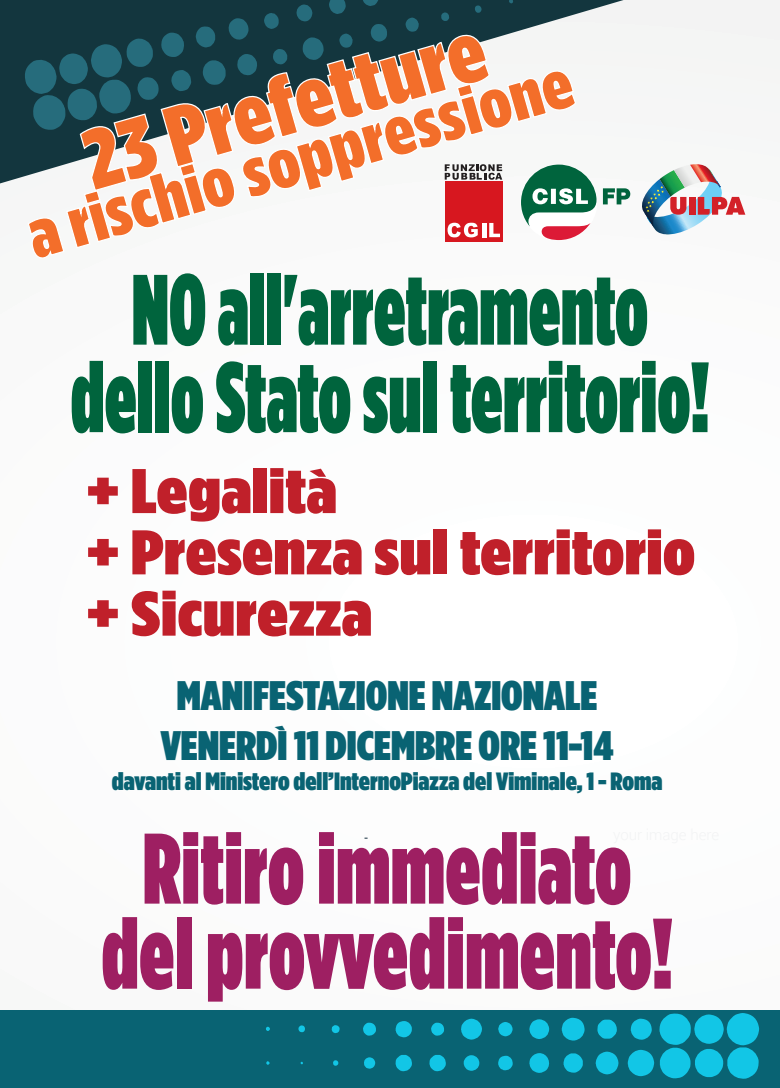
<style>
.page{position:relative;width:780px;height:1088px;background:#fff}
.page>*{position:absolute;margin:0;border:0;box-sizing:border-box;transform-origin:0 0}
.t1{font:900 100px/85px "Gotham Condensed";letter-spacing:.01em;color:#9e1f62;text-align:center;scale:.85 1}
.t2{font:900 99.62px/87.5px "Gotham Condensed";letter-spacing:.005em;color:#00643d;text-align:center;scale:.78 1}
.t3{font:900 85.25px "Gotham Condensed";color:#f36e2a;scale:1.1 1}
.t4{font:900 68.75px "Gotham Condensed";color:#f36e2a;scale:1.1 1}
.t5{font:900 62.88px/61.2px "Gotham Condensed";letter-spacing:.01em;color:#c0202a;scale:1.19 1}
.t6{font:900 41.25px/49.5px "Gotham Condensed";color:#096373;text-align:center;scale:1.09 1}
.t7{font:900 25px "Gotham Condensed";color:#096373;scale:1.09 1}
.t8{font:12.5px "Roboto";color:#112b3b}
</style>
<div class="page">
<div style="left:0;top:1010px;width:780px;height:78px;background:#096373"></div>
<svg style="left:0;top:0;width:623px;height:183px;fill:#f3f3f3"></svg>
<svg style="left:266px;top:1027px;width:4px;height:4px"></svg>
<svg style="left:266px;top:1061px;width:4px;height:4px"></svg>
<svg style="left:298px;top:1025px;width:7px;height:7px"></svg>
<svg style="left:331px;top:1025px;width:9px;height:8px"></svg>
<svg style="left:333px;top:1060px;width:5px;height:6px"></svg>
<svg style="left:363px;top:1022px;width:13px;height:14px"></svg>
<svg style="left:364px;top:1057px;width:11px;height:11px"></svg>
<svg style="left:395px;top:1055px;width:17px;height:17px"></svg>
<svg style="left:395px;top:1021px;width:17px;height:16px"></svg>
<svg style="left:429px;top:1055px;width:17px;height:17px"></svg>
<svg style="left:431px;top:1022px;width:13px;height:14px"></svg>
<svg style="left:461px;top:1018px;width:21px;height:21px"></svg>
<svg style="left:463px;top:1055px;width:16px;height:16px"></svg>
<svg style="left:498px;top:1055px;width:15px;height:16px"></svg>
<svg style="left:498px;top:1022px;width:14px;height:14px"></svg>
<svg style="left:529px;top:1053px;width:20px;height:20px"></svg>
<svg style="left:529px;top:1019px;width:20px;height:20px"></svg>
<svg style="left:561px;top:1018px;width:23px;height:23px"></svg>
<svg style="left:563px;top:1053px;width:19px;height:20px"></svg>
<svg style="left:595px;top:1051px;width:23px;height:23px"></svg>
<svg style="left:597px;top:1019px;width:20px;height:20px"></svg>
<svg style="left:627px;top:1013px;width:132px;height:66px"></svg>
<svg style="left:603px;top:188px;width:27px;height:16px"></svg>
<img style="left:642px;top:164px;width:103px;height:71px">
<svg style="left:25px;top:0;width:572px;height:242px"></svg>
<h3 class="t3" style="left:72px;top:113px;width:378px;rotate:-16deg">23 Prefetture</h3>
<h3 class="t4" style="left:18px;top:197px;width:514px;rotate:-16deg">a rischio soppressione</h3>
<h2 class="t2" style="left:71px;top:265px;width:820px">NO all'arretramento dello Stato sul territorio!</h2>
<h3 class="t5" style="left:87px;top:459px;width:512px">+ Legalità<br>+ Presenza sul territorio + Sicurezza</h3>
<h3 class="t6" style="left:161px;top:670px;width:417px">MANIFESTAZIONE NAZIONALE<br>VENERDÌ 11 DICEMBRE ORE 11-14</h3>
<p class="t7" style="left:112px;top:766px;width:506px">davanti al Ministero dell’InternoPiazza del Viminale, 1 - Roma</p>
<h1 class="t1" style="left:101px;top:825px;width:673px">Ritiro immediato del provvedimento!</h1>
<p class="t8" style="left:364px;top:829px;width:5px">-</p>
</div>
